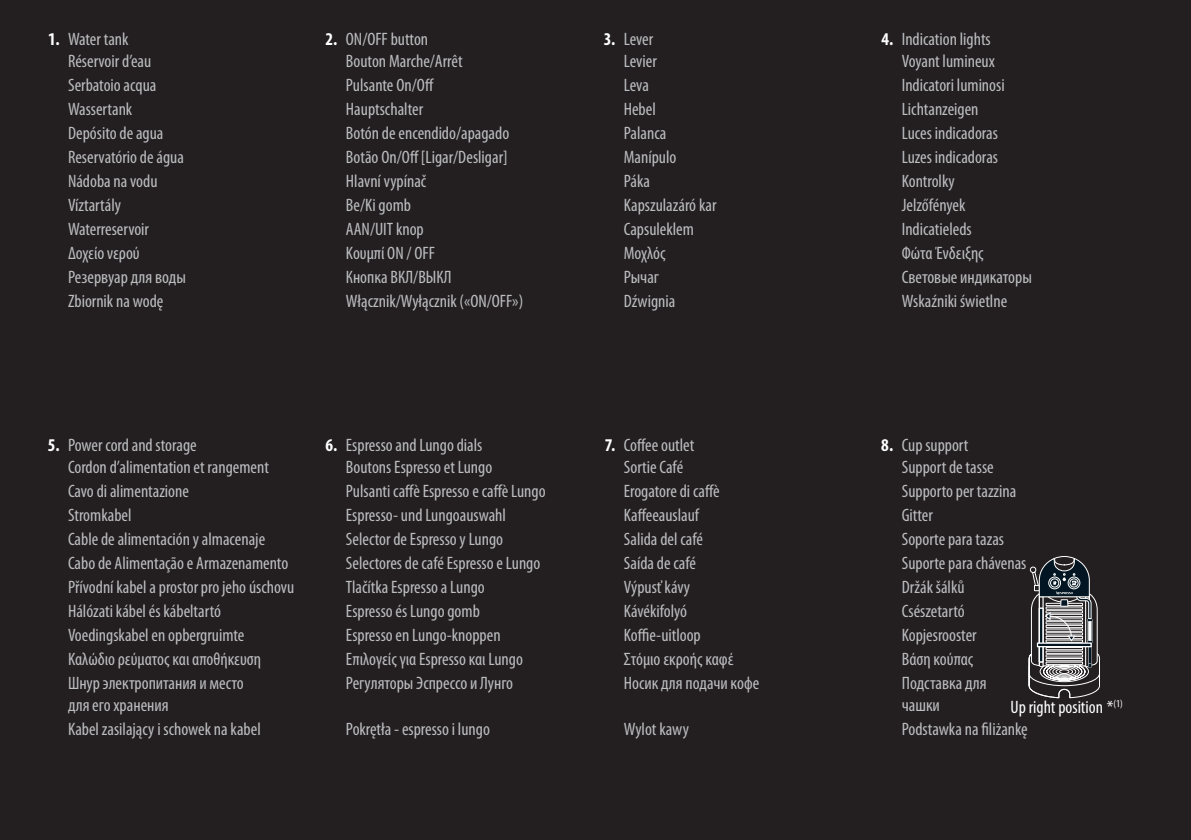
<style>
.page{position:relative;width:1191px;height:840px;background:#fff}
.page>*{position:absolute;margin:0;border:0;box-sizing:border-box;transform-origin:0 0}
.t1{font:condensed 18px/24px "Myriad Pro";color:#bcbdc0}
.t2{font:condensed 18px "Myriad Pro";color:#fff}
.t3{font:700 7.4px "Frutiger";color:#fff}
.s1{font-weight:700;color:#fff}
</style>
<div class="page">
<div style="left:0;top:0;width:1191px;height:839px;background:#231f20"></div>
<svg style="left:1028px;top:556px;width:71px;height:141px"></svg>
<p class="t1" style="left:48px;top:27px;width:82px"><span class="s1">1.</span> Water tank</p>
<p class="t1" style="left:325px;top:27px;width:104px"><span class="s1">2.</span> ON/OFF button</p>
<p class="t1" style="left:604px;top:27px;width:51px"><span class="s1">3.</span> Lever</p>
<p class="t1" style="left:881px;top:27px;width:111px"><span class="s1">4.</span> Indication lights</p>
<p class="t1" style="left:68px;top:49px;width:90px">Réservoir d’eau<br>Serbatoio acqua<br>Wassertank</p>
<p class="t1" style="left:346px;top:49px;width:118px">Bouton Marche/Arrêt<br>Pulsante On/Off<br>Hauptschalter</p>
<p class="t1" style="left:624px;top:49px;width:34px">Levier<br>Leva<br>Hebel</p>
<p class="t1" style="left:901px;top:49px;width:104px">Voyant lumineux<br>Indicatori luminosi<br>Lichtanzeigen</p>
<p class="t1" style="left:68px;top:121px;width:119px">Depósito de agua<br>Reservatório de água<br>Nádoba na vodu<br>Víztartály<br>Waterreservoir<br>Δοχείο νερού<br>Резервуар для воды<br>Zbiornik na wodę</p>
<p class="t1" style="left:346px;top:121px;width:179px">Botón de encendido/apagado<br>Botão On/Off [Ligar/Desligar]<br>Hlavní vypínač<br>Be/Ki gomb<br>AAN/UIT knop<br>Κουμπί ON / OFF<br>Кнопка ВКЛ/ВЫКЛ<br>Włącznik/Wyłącznik («ON/OFF»)</p>
<p class="t1" style="left:624px;top:121px;width:94px">Palanca<br>Manípulo<br>Páka<br>Kapszulazáró kar<br>Capsuleklem<br>Μοχλός<br>Рычаг<br>Dźwignia</p>
<p class="t1" style="left:901px;top:121px;width:132px">Luces indicadoras<br>Luzes indicadoras<br>Kontrolky<br>Jelzőfények<br>Indicatieleds<br>Φώτα Ένδειξης<br>Световые индикаторы<br>Wskaźniki świetlne</p>
<p class="t1" style="left:48px;top:433px;width:150px"><span class="s1">5.</span> Power cord and storage</p>
<p class="t1" style="left:68px;top:455px;width:202px">Cordon d’alimentation et rangement<br>Cavo di alimentazione<br>Stromkabel</p>
<p class="t1" style="left:68px;top:527px;width:228px">Cable de alimentación y almacenaje Cabo de Alimentação e Armazenamento Přívodní kabel a prostor pro jeho úschovu Hálózati kábel és kábeltartó Voedingskabel en opbergruimte Καλώδιο ρεύματος και αποθήκευση Шнур электропитания и место</p>
<p class="t1" style="left:68px;top:692px;width:194px">для его хранения<br>Kabel zasilający i schowek na kabel</p>
<p class="t1" style="left:325px;top:433px;width:158px"><span class="s1">6.</span> Espresso and Lungo dials</p>
<p class="t1" style="left:346px;top:455px;width:201px">Boutons Espresso et Lungo<br>Pulsanti caffè Espresso e caffè Lungo<br>Espresso- und Lungoauswahl</p>
<p class="t1" style="left:346px;top:527px;width:196px">Selector de Espresso y Lungo<br>Selectores de café Espresso e Lungo<br>Tlačítka Espresso a Lungo<br>Espresso és Lungo gomb<br>Espresso en Lungo-knoppen<br>Επιλογείς για Espresso και Lungo<br>Регуляторы Эспрессо и Лунго</p>
<p class="t1" style="left:346px;top:717px;width:145px">Pokrętła - espresso i lungo</p>
<p class="t3" style="left:469px;top:584px;width:12px">ON</p>
<p class="t3" style="left:435px;top:612px;width:15px">OFF</p>
<p class="t1" style="left:605px;top:433px;width:91px"><span class="s1">7.</span> Coffee outlet</p>
<p class="t1" style="left:624px;top:455px;width:61px">Sortie Café</p>
<p class="t1" style="left:624px;top:479px;width:97px">Erogatore di caffè<br>Kaffeeauslauf</p>
<p class="t1" style="left:624px;top:527px;width:137px">Salida del café<br>Saída de café<br>Výpusť kávy<br>Kávékifolyó<br>Koffie-uitloop<br>Στόμιο εκροής καφέ<br>Носик для подачи кофе</p>
<p class="t1" style="left:624px;top:716px;width:67px">Wylot kawy</p>
<p class="t1" style="left:881px;top:433px;width:89px"><span class="s1">8.</span> Cup support</p>
<p class="t1" style="left:901px;top:455px;width:116px">Support de tasse<br>Supporto per tazzina<br>Gitter</p>
<p class="t1" style="left:901px;top:527px;width:126px">Soporte para tazas<br>Suporte para chávenas<br>Držák šálků<br>Csészetartó<br>Kopjesrooster<br>Βάση κούπας<br>Подставка для</p>
<p class="t1" style="left:901px;top:693px;width:128px">чашки<br>Podstawka na filiżankę</p>
<p class="t2" style="left:1010px;top:697px;width:114px">Up right position *<sup>(1)</sup></p>
</div>
